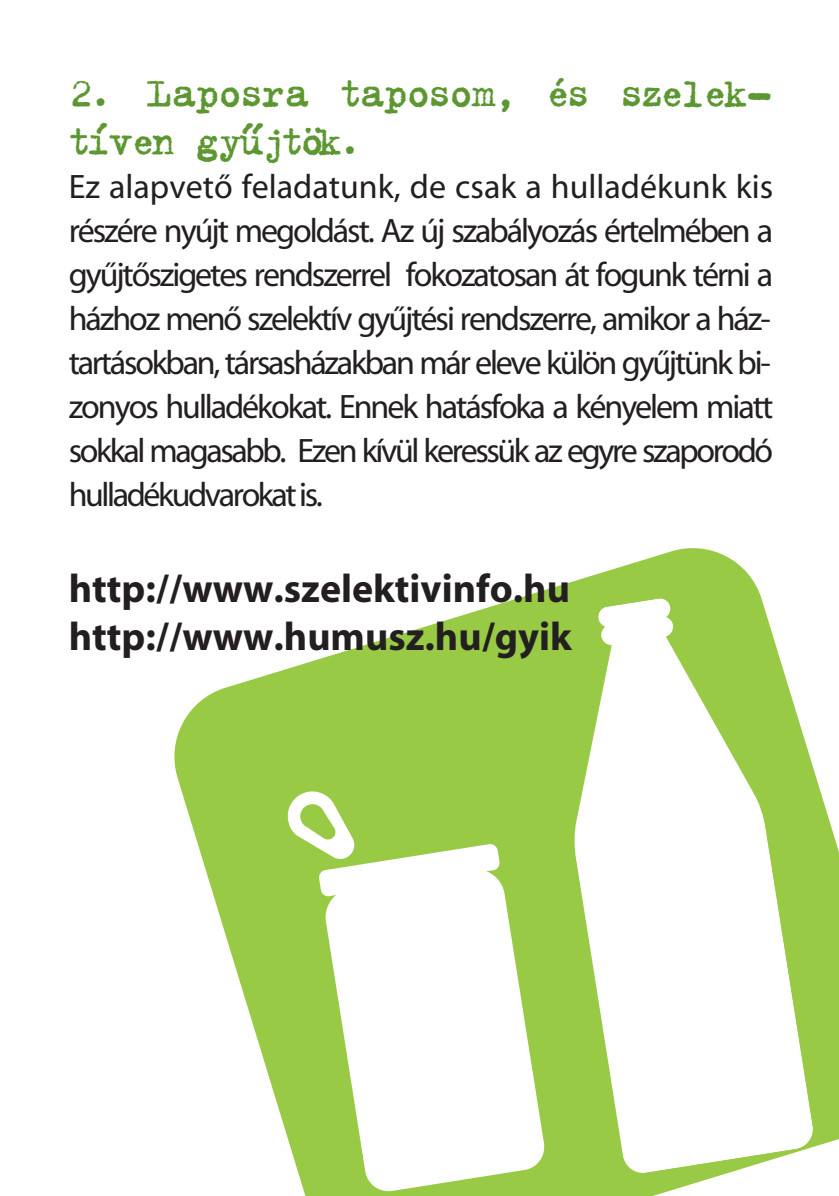
<style>
.page{position:relative;width:839px;height:1196px;background:#fff}
.page>*{position:absolute;margin:0;border:0;box-sizing:border-box;transform-origin:0 0}
.t1{font:44px/48px "H Trixie Plain";letter-spacing:-.035em;color:#5c9731}
.t2{font:700 40px/48px "Myriad Hu";color:#231f20}
.t3{font:34px/44px "Myriad Hu";letter-spacing:-.07em;color:#231f20;text-align:justify}
.s1{font-family:"Myriad Pro"}
</style>
<div class="page">
<svg style="left:174px;top:548px;width:665px;height:647px;fill:#98ca45"></svg>
<svg style="left:574px;top:597px;width:240px;height:577px"></svg>
<svg style="left:286px;top:790px;width:69px;height:69px"></svg>
<svg style="left:318px;top:843px;width:228px;height:349px"></svg>
<p class="t1" style="left:69px;top:67px;width:704px">2. Laposra taposom, és szelek&shy;tíven gyûjtök.</p>
<p class="t3" style="left:69px;top:167px;width:706px">Ez alapvet<span class="s1">ő</span> feladatunk, de csak a hulladékunk kis részére nyújt megoldást. Az új szabályozás értelmében a gy<span class="s1">ű</span>jt<span class="s1">ő</span>szigetes rendszerrel fokozatosan át fogunk térni a házhoz men<span class="s1">ő</span> szelektív gy<span class="s1">ű</span>jtési rendszerre, amikor a ház&shy;tartásokban, társasházakban már eleve külön gy<span class="s1">ű</span>jtünk bi&shy;zonyos hulladékokat. Ennek hatásfoka a kényelem miatt sokkal magasabb. Ezen kívül keressük az egyre szaporodó hulladékudvarokat is.</p>
<p class="t2" style="left:69px;top:568px;width:505px">http://www.szelektivinfo.hu http://www.humusz.hu/gyik</p>
</div>
